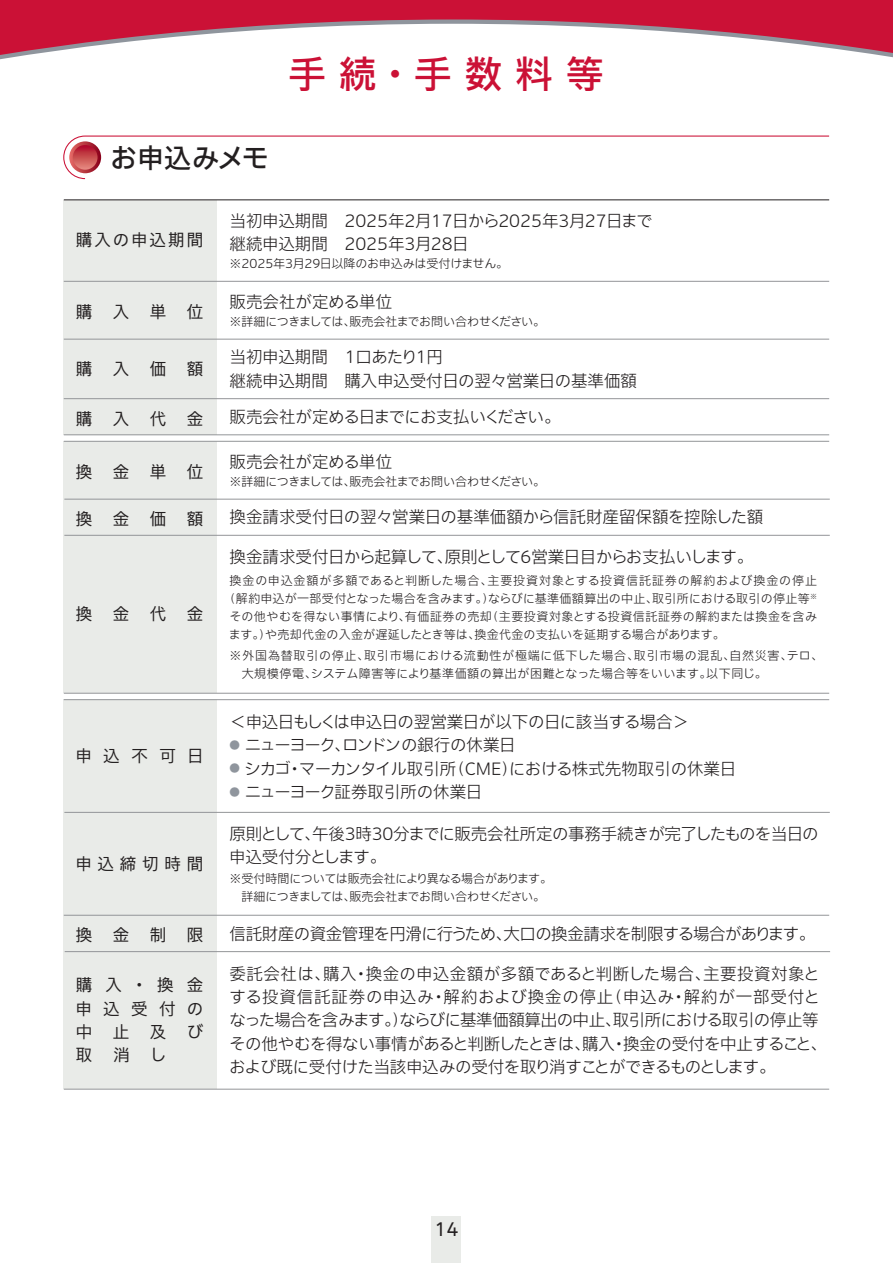
<style>
.page{position:relative;width:893px;height:1263px;background:#fff}
.page>*{position:absolute;margin:0;border:0;box-sizing:border-box;transform-origin:0 0}
.t1{font:500 37.5px "Iwa UCDA Goth Std";letter-spacing:.35em;color:#cb1136}
.t2{font:500 27px "Iwa UCDA Goth Std";letter-spacing:.005em;color:#231f20}
.t3{font:100 18px "Iwa UCDA Goth Std";color:#231f20}
.t4{font:300 16.5px/23.2px "Iwa UCDA Goth Std";letter-spacing:-.02em;color:#231f20}
.t5{font:300 16.5px/23.2px "Iwa UCDA Goth Std";color:#231f20}
.t6{font:100 16.5px/23.2px "Iwa UCDA Goth Std";letter-spacing:1.245em;color:#231f20;text-align:justify}
.t7{font:300 16.5px "Iwa UCDA Goth Std";letter-spacing:-.06em;color:#231f20}
.t8{font:100 16.5px "Iwa UCDA Goth Std";letter-spacing:.125em;color:#231f20}
.t9{font:300 12px "Iwa UCDA Goth Std";letter-spacing:.01em;color:#231f20}
.t10{font:300 12px/18px "Iwa UCDA Goth Std";letter-spacing:.05em;color:#231f20}
.t11{font:300 12px "Iwa UCDA Goth Std";letter-spacing:-.04em;color:#231f20}
.t12{font:300 12px/18px "Iwa UCDA Goth Std";letter-spacing:-.035em;color:#231f20;text-align:center}
.t13{font:300 12px "Iwa UCDA Goth Std";letter-spacing:.035em;color:#231f20}
.t14{font:300 12px "Iwa UCDA Goth Std";letter-spacing:.075em;color:#231f20}
.t15{font:300 12px "Iwa UCDA Goth Std";letter-spacing:-.01em;color:#231f20}
.s1{font-size:10.5px;color:#8f959d}
</style>
<div class="page">
<div style="left:432px;top:1216px;width:29px;height:47px;background:#e9ebe8"></div>
<svg style="left:0;top:0;width:893px;height:60px;fill:#cb1136"></svg>
<svg style="left:63px;top:135px;width:767px;height:45px"></svg>
<div style="left:64px;top:200px;width:153px;height:235px;background:#e9ebe8"></div>
<hr style="left:64px;top:339px;width:765px;height:1px;background:#939598">
<hr style="left:64px;top:281px;width:765px;height:1px;background:#939598">
<hr style="left:64px;top:398px;width:765px;height:1px;background:#939598">
<hr style="left:64px;top:199px;width:765px;height:1px;background:#231f20">
<hr style="left:64px;top:434px;width:765px;height:1px;background:#939598">
<div style="left:64px;top:441px;width:153px;height:252px;background:#e9ebe8"></div>
<hr style="left:64px;top:499px;width:766px;height:1px;background:#939598">
<hr style="left:64px;top:535px;width:766px;height:1px;background:#939598">
<hr style="left:64px;top:441px;width:765px;height:1px;background:#939598">
<hr style="left:64px;top:693px;width:765px;height:1px;background:#939598">
<div style="left:64px;top:700px;width:153px;height:389px;background:#e9ebe8"></div>
<hr style="left:64px;top:812px;width:766px;height:1px;background:#939598">
<hr style="left:65px;top:951px;width:765px;height:1px;background:#939598">
<hr style="left:64px;top:699px;width:765px;height:1px;background:#939598">
<hr style="left:64px;top:1089px;width:765px;height:1px;background:#939598">
<hr style="left:64px;top:915px;width:765px;height:1px;background:#939598">
<h2 class="t2" style="left:110px;top:138px;width:160px">お申込みメモ</h2>
<h1 class="t1" style="left:288px;top:46px;width:317px">手続・手数料等</h1>
<p class="t8" style="left:76px;top:228px;width:129px">購入の申込期間</p>
<p class="t6" style="left:76px;top:299px;width:129px">購入単位</p>
<p class="t6" style="left:76px;top:356px;width:129px">購入価額</p>
<p class="t6" style="left:76px;top:406px;width:129px">購入代金</p>
<p class="t6" style="left:76px;top:459px;width:129px">換金単位</p>
<p class="t6" style="left:76px;top:506px;width:129px">換金価額</p>
<p class="t6" style="left:76px;top:601px;width:129px">換金代金</p>
<p class="t6" style="left:75px;top:743px;width:130px">申込不可日</p>
<p class="t6" style="left:75px;top:851px;width:129px">申込締切時間</p>
<p class="t6" style="left:76px;top:922px;width:129px">換金制限</p>
<p class="t6" style="left:75px;top:972px;width:130px">購 入・換 金申込受付の中止及び取</p>
<p class="t6" style="left:114px;top:1042px;width:91px">消し　</p>
<p class="t5" style="left:230px;top:208px;width:424px">当初申込期間　2025年2月17日から2025年3月27日まで継続申込期間　2025年3月28日</p>
<p class="t15" style="left:230px;top:255px;width:280px">※2025年3月29日以降のお申込みは受付けません。</p>
<p class="t5" style="left:230px;top:289px;width:164px">販売会社が定める単位</p>
<p class="t11" style="left:230px;top:313px;width:317px">※詳細につきましては、販売会社までお問い合わせください。</p>
<p class="t4" style="left:230px;top:345px;width:409px">当初申込期間　1口あたり1円<br>継続申込期間　購入申込受付日の翌々営業日の基準価額</p>
<p class="t4" style="left:230px;top:404px;width:332px">販売会社が定める日までにお支払いください。</p>
<p class="t5" style="left:230px;top:449px;width:164px">販売会社が定める単位</p>
<p class="t11" style="left:230px;top:473px;width:317px">※詳細につきましては、販売会社までお問い合わせください。</p>
<p class="t5" style="left:230px;top:504px;width:535px">換金請求受付日の翌々営業日の基準価額から信託財産留保額を控除した額</p>
<p class="t4" style="left:230px;top:544px;width:525px">換金請求受付日から起算して、原則として6営業日目からお支払いします。</p>
<p class="t14" style="left:230px;top:572px;width:589px">換金の申込金額が多額であると判断した場合、主要投資対象とする投資信託証券の解約および換金の停止</p>
<p class="t9" style="left:224px;top:590px;width:595px">（解約申込が一部受付となった場合を含みます。）ならびに基準価額算出の中止、取引所における取引の停止等<sup>※</sup></p>
<p class="t13" style="left:229px;top:608px;width:589px">その他やむを得ない事情により、有価証券の売却（主要投資対象とする投資信託証券の解約または換金を含み</p>
<p class="t9" style="left:229px;top:626px;width:497px">ます。）や売却代金の入金が遅延したとき等は、換金代金の支払いを延期する場合があります。</p>
<p class="t10" style="left:242px;top:645px;width:583px;text-indent:-12px">※外国為替取引の停止、取引市場における流動性が極端に低下した場合、取引市場の混乱、自然災害、テロ、大規模停電、システム障害等により基準価額の算出が困難となった場合等をいいます。以下同じ。</p>
<p class="t4" style="left:230px;top:709px;width:461px">＜申込日もしくは申込日の翌営業日が以下の日に該当する場合＞</p>
<p class="t7" style="left:230px;top:733px;width:287px"><span class="s1">●</span> ニューヨーク、ロンドンの銀行の休業日</p>
<p class="t4" style="left:230px;top:756px;width:508px"><span class="s1">●</span> シカゴ・マーカンタイル取引所（CME）における株式先物取引の休業日</p>
<p class="t4" style="left:230px;top:779px;width:254px"><span class="s1">●</span> ニューヨーク証券取引所の休業日</p>
<p class="t4" style="left:229px;top:821px;width:591px">原則として、午後3時30分までに販売会社所定の事務手続きが完了したものを当日の申込受付分とします。</p>
<p class="t12" style="left:230px;top:868px;width:324px">※受付時間については販売会社により異なる場合があります。詳細につきましては、販売会社までお問い合わせください。</p>
<p class="t4" style="left:230px;top:921px;width:587px">信託財産の資金管理を円滑に行うため、大口の換金請求を制限する場合があります。</p>
<p class="t4" style="left:229px;top:961px;width:599px">委託会社は、購入・換金の申込金額が多額であると判断した場合、主要投資対象とする投資信託証券の申込み・解約および換金の停止（申込み・解約が一部受付となった場合を含みます。）ならびに基準価額算出の中止、取引所における取引の停止等その他やむを得ない事情があると判断したときは、購入・換金の受付を中止すること、および既に受付けた当該申込みの受付を取り消すことができるものとします。</p>
<p class="t3" style="left:434px;top:1216px;width:26px">14</p>
</div>
